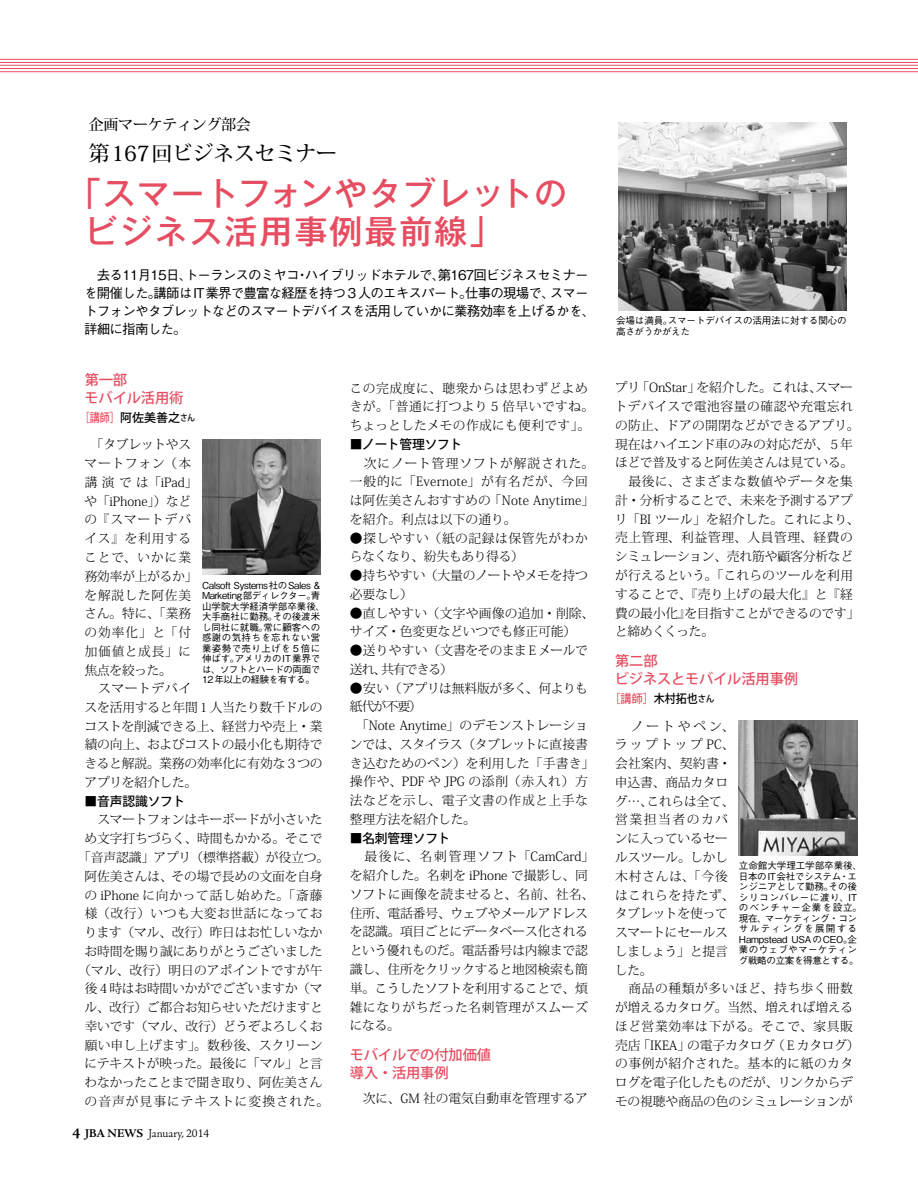
<style>
.page{position:relative;width:918px;height:1188px;background:#fff}
.page>*{position:absolute;margin:0;border:0;box-sizing:border-box;transform-origin:0 0}
.t1{font:500 33px/37.5px "Gothic MB101 Pro";letter-spacing:.04em;color:#e64d61}
.t2{font:500 21px "Koz Min Pro";letter-spacing:-.02em;color:#000}
.t3{font:500 15px "Koz Min Pro";letter-spacing:-.02em;color:#000}
.t4{font:500 14.25px/18px "Koz Go Pro";letter-spacing:-.01em;color:#e64d61}
.t5{font:500 13.5px/18px "Gothic BBB Pro";letter-spacing:-.06em;color:#000}
.t6{font:300 12.75px/18.8px "Koz Min Pro";letter-spacing:-.005em;color:#000}
.t7{font:300 12.75px/18.8px "Koz Min Pro";letter-spacing:.015em;color:#000}
.t8{font:300 12.75px/18.8px "Koz Min Pro";letter-spacing:.035em;color:#000}
.t9{font:300 12.75px/18.8px "Koz Min Pro";letter-spacing:.04em;color:#000}
.t10{font:300 12.75px/18.8px "Koz Min Pro";letter-spacing:-.04em;color:#000}
.t11{font:500 12.75px "Koz Go Pro";letter-spacing:-.015em;color:#000}
.t12{font:300 12px "Adobe Jenson Pro";color:#000}
.t13{font:500 12px "Koz Go Pro";color:#000}
.t14{font:500 12px "Koz Go Pro";color:#e64d61;scale:.92 1}
.t15{font:500 9.6px/10.5px "Gothic BBB Pro";letter-spacing:-.01em;color:#000}
.s1{color:#e64d61}
.s2{font-size:9px}
.s3{font-weight:700;font-size:15px}
.s4{font-weight:700}
.s5{color:#000}
.s6{font-size:9px;color:#000}
</style>
<div class="page">
<img style="left:618px;top:122px;width:229px;height:188px">
<img style="left:202px;top:440px;width:118px;height:135px">
<img style="left:739px;top:720px;width:118px;height:135px">
<svg style="left:0;top:58px;width:918px;height:15px"></svg>
<p class="t3" style="left:89px;top:114px;width:163px">企画マーケティング部会</p>
<h2 class="t2" style="left:89px;top:138px;width:250px">第167回ビジネスセミナー</h2>
<h1 class="t1" style="left:85px;top:171px;width:484px;text-indent:-16px">「スマートフォンやタブレットのビジネス活用事例最前線」</h1>
<p class="t5" style="left:84px;top:265px;width:512px">　去る11月15日、トーランスのミヤコ・ハイブリッドホテルで、第167回ビジネスセミナーを開催した。講師はIT業界で豊富な経歴を持つ３人のエキスパート。仕事の現場で、スマートフォンやタブレットなどのスマートデバイスを活用していかに業務効率を上げるかを、詳細に指南した。</p>
<p class="t4" style="left:85px;top:371px;width:100px">第一部<br>モバイル活用術</p>
<p class="t13" style="left:80px;top:410px;width:117px"><span class="s1">［講師］</span>阿佐美善之<span class="s2">さん</span></p>
<p class="t6" style="left:84px;top:435px;width:240px">　「タブレットやス<br>マートフォン（本<br>講演では「iPad」<br>や「iPhone」）など<br>の『スマートデバ<br>イス』を利用する<br>ことで、いかに業<br>務効率が上がるか」<br>を解説した阿佐美<br>さん。特に、「業務<br>の効率化」と「付<br>加価値と成長」に<br>焦点を絞った。<br>　スマートデバイ<br>スを活用すると年間１人当たり数千ドルのコストを削減できる上、経営力や売上・業績の向上、およびコストの最小化も期待できると解説。業務の効率化に有効な３つのアプリを紹介した。</p>
<p class="t11" style="left:85px;top:793px;width:102px">■音声認識ソフト</p>
<p class="t6" style="left:78px;top:810px;width:252px;text-align:center">　スマートフォンはキーボードが小さいため文字打ちづらく、時間もかかる。そこで「音声認識」アプリ（標準搭載）が役立つ。阿佐美さんは、その場で長めの文面を自身の iPhone に向かって話し始めた。「斎藤様（改行）いつも大変お世話になっております（マル、改行）昨日はお忙しいなかお時間を賜り誠にありがとうございました（マル、改行）明日のアポイントですが午後４時はお時間いかがでございますか（マル、改行）ご都合お知らせいただけますと幸いです（マル、改行）どうぞよろしくお願い申し上げます」。数秒後、スクリーンにテキストが映った。最後に「マル」と言わなかったことまで聞き取り、阿佐美さんの音声が見事にテキストに変換された。</p>
<p class="t15" style="left:202px;top:579px;width:124px">Calsoft Systems社のSales &amp;<br>Marketing部ディレクター。青山学院大学経済学部卒業後、大手商社に勤務。その後渡米し同社に就職。常に顧客への感謝の気持ちを忘れない営業姿勢で売り上げを５倍に伸ばす。アメリカのIT業界では、ソフトとハードの両面で<br>12年以上の経験を有する。</p>
<p class="t12" style="left:73px;top:1127px;width:138px"><span class="s3">4</span> <span class="s4">JBA NEWS</span> January, 2014</p>
<p class="t8" style="left:350px;top:378px;width:246px">この完成度に、聴衆からは思わずどよめきが。「普通に打つより 5 倍早いですね。ちょっとしたメモの作成にも便利です」。</p>
<p class="t11" style="left:350px;top:436px;width:114px">■ノート管理ソフト</p>
<p class="t7" style="left:350px;top:453px;width:246px">　次にノート管理ソフトが解説された。一般的に「Evernote」が有名だが、今回は阿佐美さんおすすめの「Note Anytime」を紹介。利点は以下の通り。</p>
<p class="t9" style="left:350px;top:528px;width:240px">●探しやすい（紙の記録は保管先がわからなくなり、紛失もあり得る）</p>
<p class="t6" style="left:350px;top:566px;width:240px">●持ちやすい（大量のノートやメモを持つ必要なし）</p>
<p class="t6" style="left:350px;top:603px;width:246px">●直しやすい（文字や画像の追加・削除、サイズ・色変更などいつでも修正可能）</p>
<p class="t10" style="left:350px;top:641px;width:240px">●送りやすい（文書をそのままＥメールで送れ、共有できる）</p>
<p class="t6" style="left:350px;top:678px;width:246px">●安い（アプリは無料版が多く、何よりも紙代が不要）<br>　「Note Anytime」のデモンストレーションでは、スタイラス（タブレットに直接書き込むためのペン）を利用した「手書き」操作や、PDF や JPG の添削（赤入れ）方法などを示し、電子文書の作成と上手な整理方法を紹介した。</p>
<p class="t11" style="left:350px;top:830px;width:102px">■名刺管理ソフト</p>
<p class="t6" style="left:350px;top:847px;width:246px">　最後に、名刺管理ソフト「CamCard」を紹介した。名刺を iPhone で撮影し、同ソフトに画像を読ませると、名前、社名、住所、電話番号、ウェブやメールアドレスを認識。項目ごとにデータベース化されるという優れものだ。電話番号は内線まで認識し、住所をクリックすると地図検索も簡単。こうしたソフトを利用することで、煩雑になりがちだった名刺管理がスムーズになる。</p>
<p class="t4" style="left:350px;top:1046px;width:143px">モバイルでの付加価値導入・活用事例</p>
<p class="t6" style="left:350px;top:1089px;width:240px">　次に、GM 社の電気自動車を管理するア</p>
<p class="t15" style="left:616px;top:314px;width:232px">会場は満員。スマートデバイスの活用法に対する関心の高さがうかがえた</p>
<p class="t6" style="left:615px;top:378px;width:246px">プリ「OnStar」を紹介した。これは、スマートデバイスで電池容量の確認や充電忘れの防止、ドアの開閉などができるアプリ。現在はハイエンド車のみの対応だが、５年ほどで普及すると阿佐美さんは見ている。　最後に、さまざまな数値やデータを集計・分析することで、未来を予測するアプリ「BI ツール」を紹介した。これにより、売上管理、利益管理、人員管理、経費のシミュレーション、売れ筋や顧客分析などが行えるという。「これらのツールを利用することで、『売り上げの最大化』と『経費の最小化』を目指すことができるのです」と締めくくった。</p>
<p class="t4" style="left:615px;top:653px;width:185px">第二部<br>ビジネスとモバイル活用事例</p>
<p class="t14" style="left:610px;top:691px;width:116px">［講師］<span class="s5">木村拓也</span><span class="s6">さん</span></p>
<p class="t6" style="left:615px;top:716px;width:246px">　ノートやペン、<br>ラップトップ PC、<br>会社案内、契約書・<br>申込書、商品カタロ<br>グ…、これらは全て、<br>営業担当者のカバ<br>ンに入っているセー<br>ルスツール。しかし<br>木村さんは、「今後<br>はこれらを持たず、<br>タブレットを使って<br>スマートにセールス<br>しましょう」と提言<br>した。<br>　商品の種類が多いほど、持ち歩く冊数が増えるカタログ。当然、増えれば増えるほど営業効率は下がる。そこで、家具販売店「IKEA」の電子カタログ（Ｅカタログ）の事例が紹介された。基本的に紙のカタログを電子化したものだが、リンクからデモの視聴や商品の色のシミュレーションが</p>
<p class="t15" style="left:739px;top:859px;width:125px">立命館大学理工学部卒業後、日本のIT会社でシステム・エンジニアとして勤務。その後シリコンバレーに渡り、ITのベンチャー企業を設立。現在、マーケティング・コンサルティングを展開する<br>Hampstead USAのCEO。企業のウェブやマーケティング戦略の立案を得意とする。</p>
</div>
